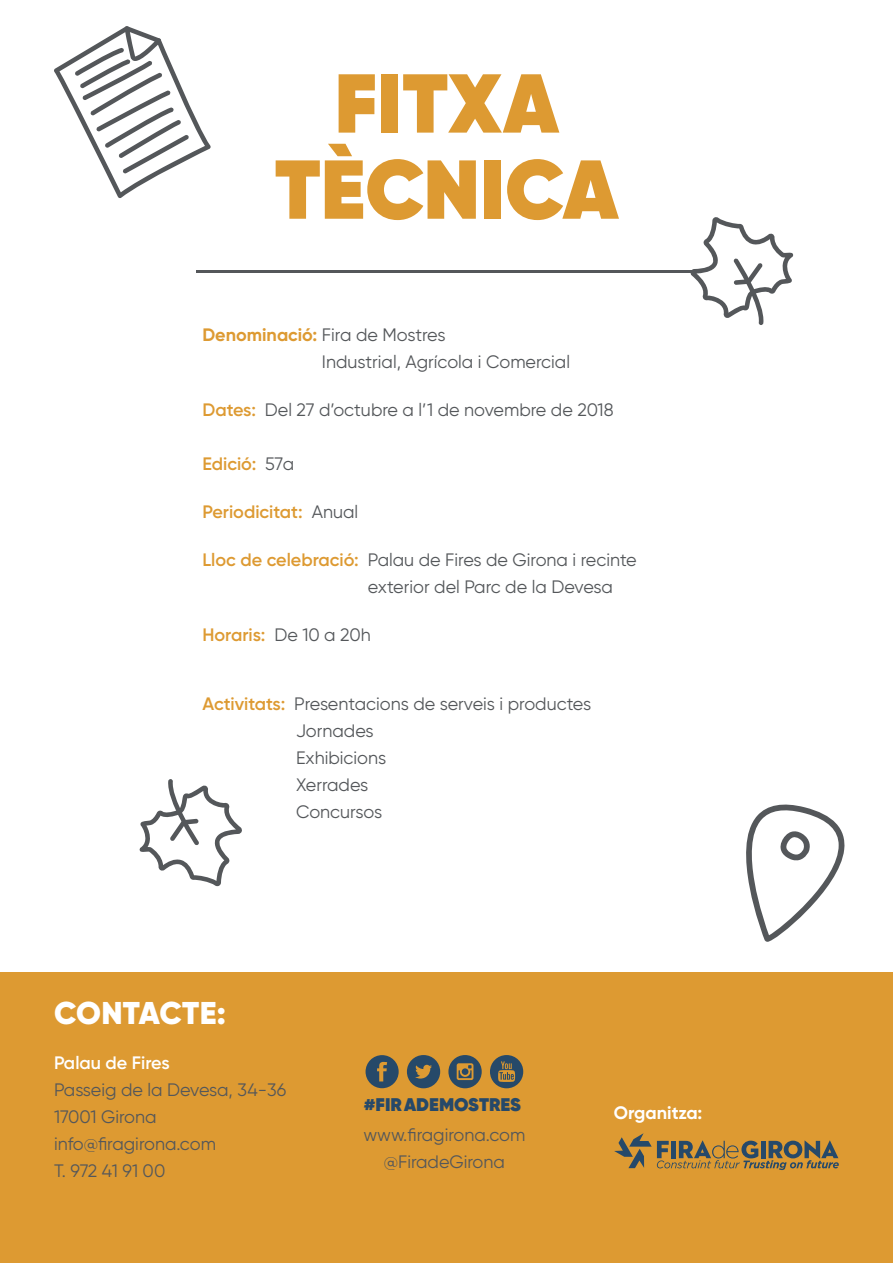
<style>
.page{position:relative;width:893px;height:1263px;background:#fff}
.page>*{position:absolute;margin:0;border:0;box-sizing:border-box;transform-origin:0 0}
.t1{font:800 83.25px "Gilroy";color:#dd9a32}
.t2{font:900 31.5px "Gilroy";color:#fff}
.t3{font:800 18.3px "Gilroy";color:#264969}
.t4{font:18px/27px "Gilroy";color:#54575a}
.t5{font:600 18px "Gilroy";color:#dd9a32}
.t6{font:600 18px "Gilroy";color:#fff}
.t7{font:700 18px "Gilroy";color:#fff}
.s1{font-weight:700;color:#dd9a32}
.s2{font-weight:600;color:#dd9a32}
.s3{font-weight:400;color:#54575a}
</style>
<div class="page">
<div style="left:0;top:973px;width:893px;height:290px;background:#dd9a32"></div>
<hr style="left:196px;top:270px;width:501px;height:2px;background:#54575a">
<svg style="left:614px;top:1133px;width:225px;height:37px"></svg>
<svg style="left:490px;top:1055px;width:33px;height:33px"></svg>
<svg style="left:366px;top:1055px;width:33px;height:33px"></svg>
<svg style="left:448px;top:1055px;width:34px;height:33px"></svg>
<svg style="left:407px;top:1055px;width:33px;height:33px"></svg>
<svg style="left:54px;top:26px;width:157px;height:172px"></svg>
<svg style="left:746px;top:804px;width:99px;height:138px"></svg>
<svg style="left:139px;top:779px;width:103px;height:107px"></svg>
<svg style="left:690px;top:217px;width:103px;height:108px"></svg>
<p class="t1" style="left:334px;top:50px;width:226px">FITXA</p>
<p class="t1" style="left:275px;top:136px;width:345px">TÈCNICA</p>
<p class="t4" style="left:322px;top:321px;width:250px;text-indent:-119px"><span class="s1">Denominació:</span> Fira de Mostres<br>Industrial, Agrícola i Comercial</p>
<p class="t4" style="left:202px;top:396px;width:413px"><span class="s2">Dates:</span> Del 27 d’octubre a l’1 de novembre de 2018</p>
<p class="t5" style="left:202px;top:452px;width:93px">Edició: <span class="s3">57a</span></p>
<p class="t5" style="left:202px;top:500px;width:157px">Periodicitat: <span class="s3">Anual</span></p>
<p class="t4" style="left:368px;top:546px;width:271px;text-indent:-165px"><span class="s2">Lloc de celebració:</span> Palau de Fires de Girona i recinte exterior del Parc de la Devesa</p>
<p class="t5" style="left:202px;top:623px;width:170px">Horaris: <span class="s3">De 10 a 20h</span></p>
<p class="t4" style="left:202px;top:690px;width:390px"><span class="s2">Activitats:</span> Presentacions de serveis i productes</p>
<p class="t4" style="left:296px;top:717px;width:79px">Jornades</p>
<p class="t4" style="left:296px;top:744px;width:92px">Exhibicions</p>
<p class="t4" style="left:296px;top:771px;width:74px">Xerrades</p>
<p class="t4" style="left:296px;top:798px;width:88px">Concursos</p>
<p class="t2" style="left:54px;top:993px;width:173px">CONTACTE:</p>
<p class="t6" style="left:54px;top:1051px;width:117px">Palau de Fires</p>
<p class="t4" style="left:54px;top:1076px;width:234px">Passeig de la Devesa, 34-36</p>
<p class="t4" style="left:54px;top:1103px;width:104px">17001 Girona</p>
<p class="t4" style="left:54px;top:1130px;width:163px">info@fi ragirona.com</p>
<p class="t4" style="left:54px;top:1157px;width:113px">T. 972 41 91 00</p>
<p class="t3" style="left:364px;top:1093px;width:159px">#FIRADEMOSTRES</p>
<p class="t4" style="left:363px;top:1121px;width:164px">www.fi ragirona.com</p>
<p class="t4" style="left:384px;top:1148px;width:123px">@FiradeGirona</p>
<p class="t7" style="left:614px;top:1101px;width:90px">Organitza:</p>
</div>
